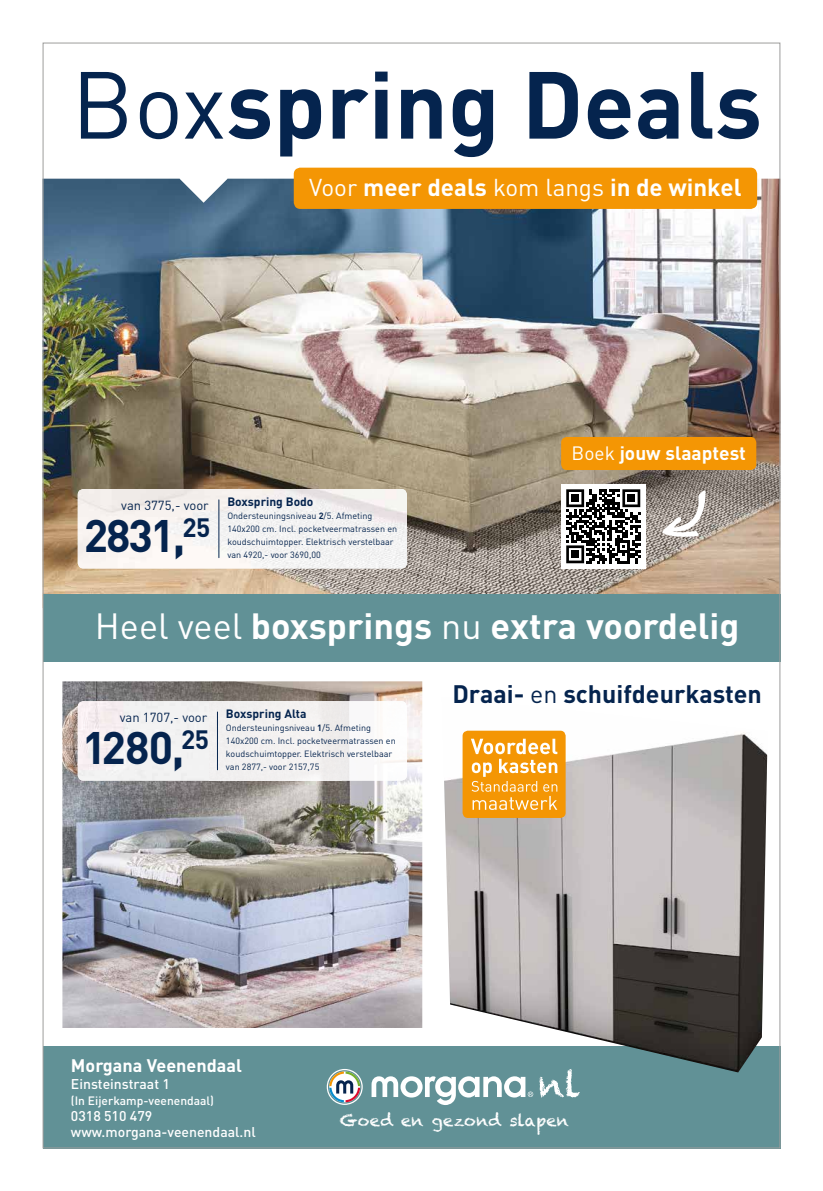
<style>
.page{position:relative;width:823px;height:1191px;background:#fff}
.page>*{position:absolute;margin:0;border:0;box-sizing:border-box;transform-origin:0 0}
.t1{font:700 45px "DIN Pro";letter-spacing:-.05em;color:#05244e}
.t2{font:700 36px "DIN Pro";color:#fff}
.t3{font:700 25px "DIN Pro";color:#05244e}
.t4{font:700 24.1px "DIN Pro";color:#fff}
.t5{font:700 19.1px "DIN Pro";color:#fff}
.t6{font:700 18px "DIN Pro";color:#fff}
.t7{font:16.3px "Chalkduster";letter-spacing:.01em;color:#fff}
.t8{font:500 14px/15.1px "DIN Pro";color:#fff}
.t9{font:13px "DIN Pro";color:#05244e}
.t10{font:700 12px "DIN Pro";color:#05244e}
.t11{font:500 12px "DIN Pro";color:#fff}
.t12{font:9px/13px "DIN Pro";color:#05244e}
.s1{font-weight:400}
.s2{font-weight:700}
</style>
<div class="page">
<img style="left:45px;top:179px;width:733px;height:415px">
<img style="left:78px;top:489px;width:328px;height:79px">
<hr style="left:218px;top:500px;width:1px;height:57px;background:#05244e">
<svg style="left:81px;top:72px;width:677px;height:85px"></svg>
<svg style="left:179px;top:155px;width:48px;height:48px"></svg>
<div style="left:293px;top:168px;width:463px;height:41px;background:#f49604;border-radius:7px"></div>
<img style="left:62px;top:681px;width:360px;height:347px">
<div style="left:43px;top:594px;width:737px;height:67px;background:#619196"></div>
<div style="left:43px;top:1046px;width:737px;height:102px;background:#619196"></div>
<svg style="left:539px;top:1072px;width:40px;height:25px"></svg>
<svg style="left:326px;top:1069px;width:36px;height:36px"></svg>
<svg style="left:371px;top:1076px;width:162px;height:29px"></svg>
<img style="left:444px;top:731px;width:323px;height:341px">
<div style="left:462px;top:730px;width:103px;height:88px;background:#f49604;border-radius:5px"></div>
<svg style="left:471px;top:738px;width:86px;height:72px"></svg>
<img style="left:78px;top:701px;width:328px;height:79px">
<hr style="left:217px;top:712px;width:1px;height:58px;background:#05244e">
<div style="left:561px;top:437px;width:194px;height:33px;background:#f49604;border-radius:6px"></div>
<div style="left:561px;top:484px;width:84px;height:84px;background:#fff"></div>
<svg style="left:566px;top:489px;width:74px;height:74px"></svg>
<div style="left:571px;top:494px;width:7px;height:8px;background:#000"></div>
<div style="left:627px;top:494px;width:7px;height:8px;background:#000"></div>
<div style="left:571px;top:550px;width:7px;height:8px;background:#000"></div>
<svg style="left:661px;top:489px;width:44px;height:50px"></svg>
<h3 class="t4" style="left:309px;top:171px;width:433px"><span class="s1">Voor</span> meer deals <span class="s1">kom langs</span> in de winkel</h3>
<h3 class="t9" style="left:121px;top:496px;width:89px">van 3775,- voor</h3>
<h1 class="t1" style="left:84px;top:505px;width:128px">2831,<sup>25</sup></h1>
<h3 class="t10" style="left:227px;top:493px;width:87px">Boxspring Bodo</h3>
<p class="t12" style="left:227px;top:509px;width:171px">Ondersteuningsniveau <span class="s2">2</span>/5. Afmeting 140x200 cm. Incl. pocketveermatrassen en koudschuimtopper. Elektrisch verstelbaar van 4920,- voor 3690,00</p>
<h3 class="t5" style="left:571px;top:440px;width:175px"><span class="s1">Boek</span> jouw slaaptest</h3>
<h2 class="t2" style="left:95px;top:601px;width:645px"><span class="s1">Heel veel</span> boxsprings <span class="s1">nu</span> extra voordelig</h2>
<h3 class="t9" style="left:120px;top:709px;width:89px">van 1707,- voor</h3>
<h1 class="t1" style="left:82px;top:717px;width:128px">1280,<sup>25</sup></h1>
<h3 class="t10" style="left:226px;top:706px;width:82px">Boxspring Alta</h3>
<p class="t12" style="left:226px;top:721px;width:171px">Ondersteuningsniveau <span class="s2">1</span>/5. Afmeting 140x200 cm. Incl. pocketveermatrassen en koudschuimtopper. Elektrisch verstelbaar van 2877,- voor 2157,75</p>
<h3 class="t3" style="left:452px;top:677px;width:310px">Draai- <span class="s1">en</span> schuifdeurkasten</h3>
<h3 class="t6" style="left:71px;top:1053px;width:172px">Morgana Veenendaal</h3>
<h3 class="t8" style="left:71px;top:1076px;width:100px">Einsteinstraat 1</h3>
<h3 class="t11" style="left:71px;top:1093px;width:145px">(In Eijerkamp-veenendaal)</h3>
<h3 class="t8" style="left:71px;top:1108px;width:186px">0318 510 479 www.morgana-veenendaal.nl</h3>
<h3 class="t7" style="left:339px;top:1110px;width:230px">Goed en gezond slapen</h3>
</div>
